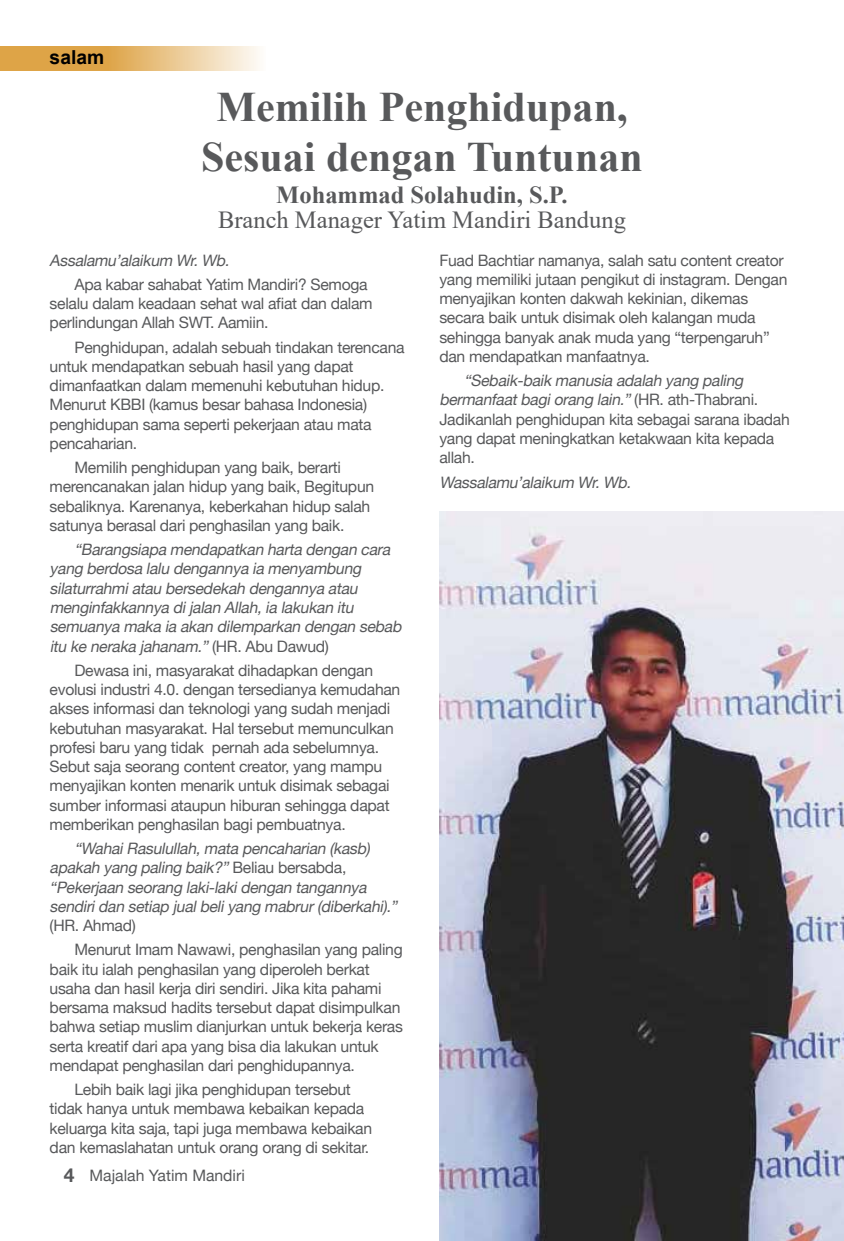
<style>
.page{position:relative;width:844px;height:1241px;background:#fff}
.page>*{position:absolute;margin:0;border:0;box-sizing:border-box;transform-origin:0 0}
.t1{font:700 42px/50.4px "Times New Roman";color:#58595b;text-align:center}
.t2{font:24.5px "Times New Roman";color:#58595b}
.t3{font:700 24.5px "Times New Roman";color:#58595b}
.t4{font:700 19.25px "Arial";color:#000}
.t5{font:15.75px/19.2px "Helvetica Neue";letter-spacing:-.02em;color:#58595b}
.t6{font:italic 15.75px/19.2px "Helvetica Neue";letter-spacing:-.02em;color:#58595b}
.t7{font:15.75px "Helvetica Neue";color:#58595b}
.s1{font-style:normal}
.s2{font-weight:700;font-size:19.25px}
.s3{font-style:italic}
</style>
<div class="page">
<svg style="left:0;top:46px;width:259px;height:25px;background:#e6bc79"></svg>
<img style="left:439px;top:511px;width:404px;height:729px">
<p class="t4" style="left:50px;top:43px;width:56px">salam</p>
<h1 class="t1" style="left:201px;top:80px;width:443px">Memilih Penghidupan,<br>Sesuai dengan Tuntunan</h1>
<h2 class="t3" style="left:276px;top:177px;width:293px">Mohammad Solahudin, S.P.</h2>
<h2 class="t2" style="left:218px;top:202px;width:409px">Branch Manager Yatim Mandiri Bandung</h2>
<p class="t6" style="left:50px;top:250px;width:184px">Assalamu’alaikum Wr.Wb.</p>
<p class="t5" style="left:50px;top:274px;width:324px;text-indent:25px">Apa kabar sahabat Yatim Mandiri? Semoga selalu dalam keadaan sehat wal afiat dan dalam perlindungan Allah SWT. Aamiin.</p>
<p class="t5" style="left:50px;top:337px;width:356px;text-indent:25px">Penghidupan, adalah sebuah tindakan terencana untuk mendapatkan sebuah hasil yang dapat dimanfaatkan dalam memenuhi kebutuhan hidup.<br>Menurut KBBI (kamus besar bahasa Indonesia) penghidupan sama seperti pekerjaan atau mata pencaharian.</p>
<p class="t5" style="left:50px;top:457px;width:326px;text-indent:25px">Memilih penghidupan yang baik, berarti merencanakan jalan hidup yang baik, Begitupun sebaliknya. Karenanya, keberkahan hidup salah satunya berasal dari penghasilan yang baik.</p>
<p class="t6" style="left:50px;top:539px;width:356px;text-indent:25px">“Barangsiapa mendapatkan harta dengan cara yang berdosa lalu dengannya ia menyambung silaturrahmiatau bersedekah dengannya atau menginfakkannya dijalan Allah,ia lakukan itu semuanya maka ia akan dilemparkan dengan sebab itu ke neraka jahanam.”<span class="s1">( H R . A b u D aw u d )</span></p>
<p class="t5" style="left:50px;top:660px;width:352px;text-indent:25px">Dewasa ini, masyarakat dihadapkan dengan evolusi industri 4.0. dengan tersedianya kemudahan akses informasi dan teknologi yang sudah menjadi kebutuhan masyarakat. Hal tersebut memunculkan profesi baru yang tidak pernah ada sebelumnya.<br>Sebut saja seorang content creator, yang mampu menyajikan konten menarik untuk disimak sebagai sumber informasi ataupun hiburan sehingga dapat memberikan penghasilan bagi pembuatnya.</p>
<p class="t6" style="left:50px;top:838px;width:352px;text-indent:25px">“WahaiRasulullah,mata pencaharian (kasb) apakah yang paling baik?”<span class="s1">B e l i a u b e rs a b d a , </span>“Pekerjaan seorang laki-lakidengan tangannya sendiridan setiap jualbeliyang mabrur(diberkahi).”</p>
<p class="t5" style="left:74px;top:913px;width:330px;line-height:24.2px;text-indent:-25px">(HR. Ahmad)<br>Menurut Imam Nawawi, penghasilan yang paling</p>
<p class="t5" style="left:50px;top:959px;width:355px">baik itu ialah penghasilan yang diperoleh berkat usaha dan hasil kerja diri sendiri. Jika kita pahami bersama maksud hadits tersebut dapat disimpulkan bahwa setiap muslim dianjurkan untuk bekerja keras serta kreatif dari apa yang bisa dia lakukan untuk mendapat penghasilan dari penghidupannya.</p>
<p class="t5" style="left:50px;top:1079px;width:324px;text-align:center">Lebih baik lagi jika penghidupan tersebut<br>tidak hanya untuk membawa kebaikan kepada keluarga kita saja, tapi juga membawa kebaikan dan kemaslahatan untuk orang orang di sekitar.</p>
<p class="t7" style="left:64px;top:1165px;width:182px"><span class="s2">4</span> Majalah Yatim Mandiri</p>
<p class="t5" style="left:439px;top:250px;width:349px">Fuad Bachtiar namanya, salah satu content creator yang memiliki jutaan pengikut di instagram. Dengan menyajikan konten dakwah kekinian, dikemas secara baik untuk disimak oleh kalangan muda sehingga banyak anak muda yang “terpengaruh” dan mendapatkan manfaatnya.</p>
<p class="t5" style="left:439px;top:371px;width:352px;text-indent:25px"><span class="s3">“Sebaik-baik manusia adalah yang paling bermanfaatbagiorang lain.”</span>( H R . at h - T h a b ra n i .<br>Jadikanlah penghidupan kita sebagai sarana ibadah yang dapat meningkatkan ketakwaan kita kepada allah.</p>
<p class="t6" style="left:439px;top:472px;width:196px">Wassalamu’alaikum Wr.Wb.</p>
</div>
